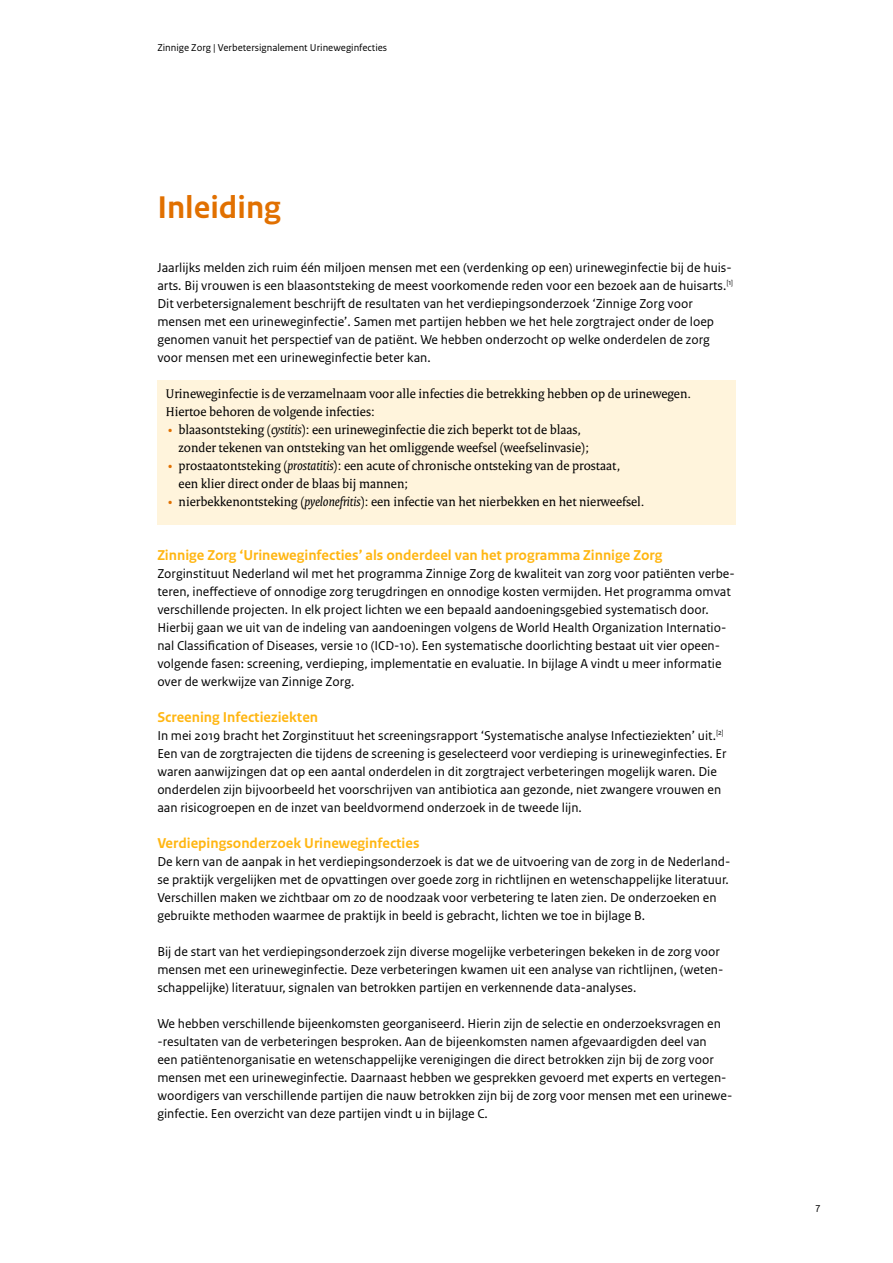
<style>
.page{position:relative;width:893px;height:1263px;background:#fff}
.page>*{position:absolute;margin:0;border:0;box-sizing:border-box;transform-origin:0 0}
.t1{font:700 33px "Rijksoverheid Sans Text";color:#e17000}
.t2{font:700 15px "Rijksoverheid Sans Text";color:#ffb612}
.t3{font:13.5px/18px "Rijksoverheid Sans Text";color:#000}
.t4{font:13.5px/18px "Rijksoverheid Serif";color:#000}
.t5{font:10.5px "Rijksoverheid Sans Text";color:#000}
.s1{color:#e17000}
.s2{font-style:italic}
</style>
<div class="page">
<div style="left:157px;top:380px;width:579px;height:144px;background:#fff4dc"></div>
<p class="t5" style="left:157px;top:42px;width:231px">Zinnige Zorg | Verbetersignalement Urineweginfecties</p>
<h1 class="t1" style="left:157px;top:188px;width:125px">Inleiding</h1>
<p class="t3" style="left:157px;top:259px;width:577px">Jaarlijks melden zich ruim één miljoen mensen met een (verdenking op een) urineweginfectie bij de huis&shy;arts. Bij vrouwen is een blaasontsteking de meest voorkomende reden voor een bezoek aan de huisarts.<sup>[1] </sup>Dit verbetersignalement beschrijft de resultaten van het verdiepingsonderzoek ‘Zinnige Zorg voor mensen met een urineweginfectie’. Samen met partijen hebben we het hele zorgtraject onder de loep genomen vanuit het perspectief van de patiënt. We hebben onderzocht op welke onderdelen de zorg voor mensen met een urineweginfectie beter kan.</p>
<p class="t4" style="left:166px;top:384px;width:527px">Urineweginfectie is de verzamelnaam voor alle infecties die betrekking hebben op de urinewegen.<br>Hiertoe behoren de volgende infecties:</p>
<p class="t4" style="left:179px;top:420px;width:412px;text-indent:-11px"><span class="s1">•</span> blaasontsteking (<span class="s2">cystitis</span>): een urineweginfectie die zich beperkt tot de blaas, zonder tekenen van ontsteking van het omliggende weefsel (weefselinvasie);</p>
<p class="t4" style="left:179px;top:456px;width:443px;text-indent:-11px"><span class="s1">•</span> prostaatontsteking (<span class="s2">prostatitis</span>): een acute of chronische ontsteking van de prostaat, een klier direct onder de blaas bij mannen;</p>
<p class="t4" style="left:168px;top:492px;width:478px"><span class="s1">•</span> nierbekkenontsteking (<span class="s2">pyelonefritis</span>): een infectie van het nierbekken en het nierweefsel.</p>
<p class="t2" style="left:157px;top:546px;width:507px">Zinnige Zorg ‘Urineweginfecties’ als onderdeel van het programma Zinnige Zorg</p>
<p class="t3" style="left:157px;top:565px;width:579px">Zorginstituut Nederland wil met het programma Zinnige Zorg de kwaliteit van zorg voor patiënten verbe&shy;teren, ineffectieve of onnodige zorg terugdringen en onnodige kosten vermijden. Het programma omvat verschillende projecten. In elk project lichten we een bepaald aandoeningsgebied systematisch door.<br>Hierbij gaan we uit van de indeling van aandoeningen volgens de World Health Organization Internatio&shy;nal Classification of Diseases, versie 10 (ICD-10). Een systematische doorlichting bestaat uit vier opeen&shy;volgende fasen: screening, verdieping, implementatie en evaluatie. In bijlage A vindt u meer informatie over de werkwijze van Zinnige Zorg.</p>
<p class="t2" style="left:157px;top:708px;width:162px">Screening Infectieziekten</p>
<p class="t3" style="left:157px;top:727px;width:571px">In mei 2019 bracht het Zorginstituut het screeningsrapport ‘Systematische analyse Infectieziekten’ uit.<sup>[2] </sup>Een van de zorgtrajecten die tijdens de screening is geselecteerd voor verdieping is urineweginfecties. Er waren aanwijzingen dat op een aantal onderdelen in dit zorgtraject verbeteringen mogelijk waren. Die onderdelen zijn bijvoorbeeld het voorschrijven van antibiotica aan gezonde, niet zwangere vrouwen en aan risicogroepen en de inzet van beeldvormend onderzoek in de tweede lijn.</p>
<p class="t2" style="left:157px;top:834px;width:264px">Verdiepingsonderzoek Urineweginfecties</p>
<p class="t3" style="left:157px;top:853px;width:575px">De kern van de aanpak in het verdiepingsonderzoek is dat we de uitvoering van de zorg in de Nederland&shy;se praktijk vergelijken met de opvattingen over goede zorg in richtlijnen en wetenschappelijke literatuur.<br>Verschillen maken we zichtbaar om zo de noodzaak voor verbetering te laten zien. De onderzoeken en gebruikte methoden waarmee de praktijk in beeld is gebracht, lichten we toe in bijlage B.</p>
<p class="t3" style="left:157px;top:943px;width:568px">Bij de start van het verdiepingsonderzoek zijn diverse mogelijke verbeteringen bekeken in de zorg voor mensen met een urineweginfectie. Deze verbeteringen kwamen uit een analyse van richtlijnen, (weten&shy;schappelijke) literatuur, signalen van betrokken partijen en verkennende data-analyses.</p>
<p class="t3" style="left:157px;top:1015px;width:577px">We hebben verschillende bijeenkomsten georganiseerd. Hierin zijn de selectie en onderzoeksvragen en -resultaten van de verbeteringen besproken. Aan de bijeenkomsten namen afgevaardigden deel van<br>een patiëntenorganisatie en wetenschappelijke verenigingen die direct betrokken zijn bij de zorg voor mensen met een urineweginfectie. Daarnaast hebben we gesprekken gevoerd met experts en vertegen&shy;woordigers van verschillende partijen die nauw betrokken zijn bij de zorg voor mensen met een urinewe&shy;ginfectie. Een overzicht van deze partijen vindt u in bijlage C.</p>
<p class="t5" style="left:815px;top:1202px;width:7px">7</p>
</div>
